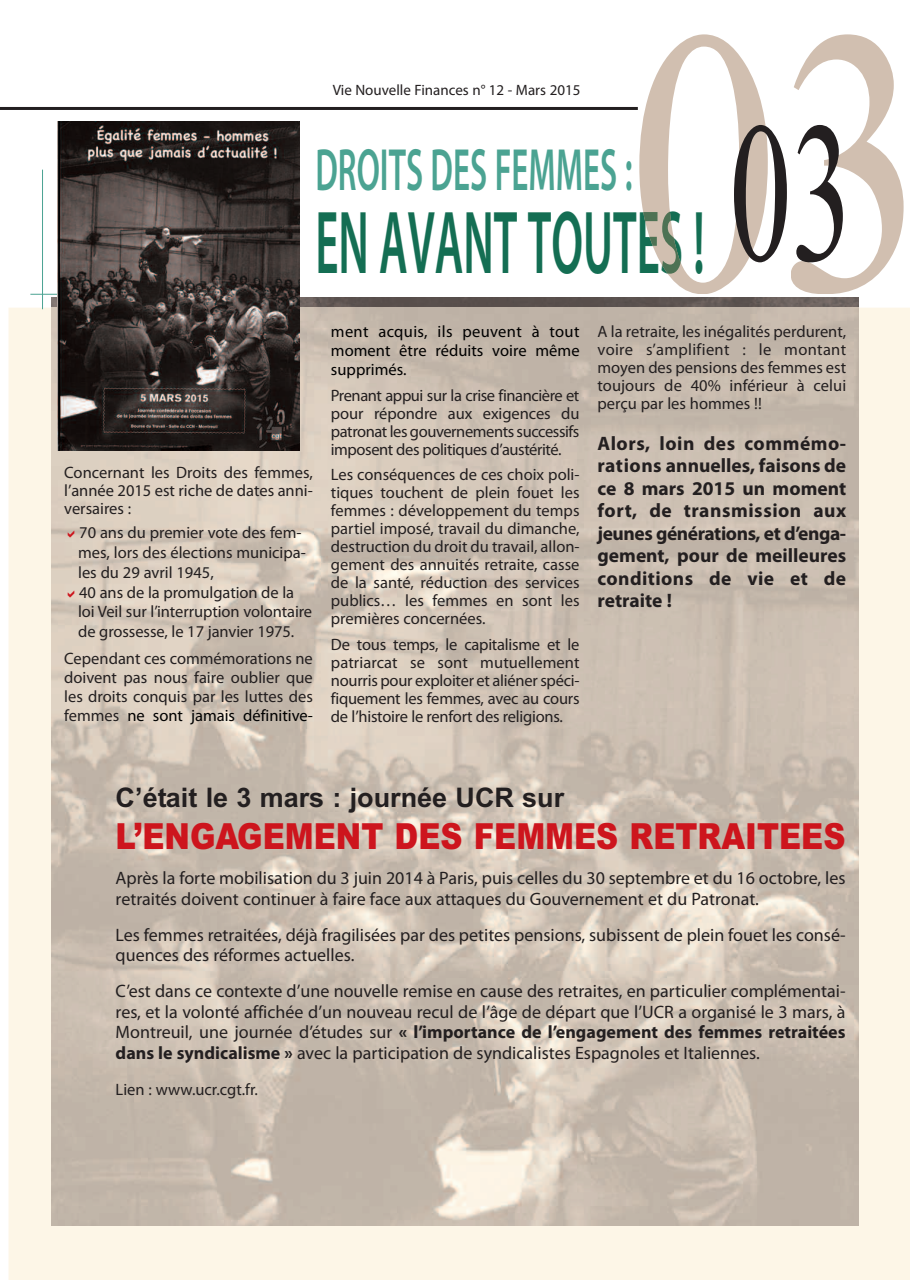
<style>
.page{position:relative;width:910px;height:1280px;background:#fff}
.page>*{position:absolute;margin:0;border:0;box-sizing:border-box;transform-origin:0 0}
.t1{font:199.8px "Times New Roman";color:#231f20;scale:.62 1}
.t2{font:600 90px "Myriad Pro";color:#146e53;scale:.5 1}
.t3{font:600 60px "Myriad Pro";color:#4ba392;scale:.55 1}
.t4{font:900 36px "Arial";color:#cd151d;scale:.85 1}
.t5{font:700 27px "Arial";color:#231f20}
.t6{font:700 19.5px/22.5px "Myriad Pro";color:#231f20;text-align:justify}
.t7{font:18px/20.7px "Myriad Pro";color:#231f20}
.t8{font:16.5px/18px "Myriad Pro";color:#231f20;text-align:justify}
.t9{font:16.5px/19px "Myriad Pro";letter-spacing:.005em;color:#000;text-align:justify}
.t10{font:15px "Myriad Pro";color:#231f20}
.s1{color:#000}
.s2{font-weight:700}
</style>
<div class="page">
<div style="left:9px;top:308px;width:901px;height:972px;background:#fdf6e7"></div>
<img style="left:52px;top:308px;width:807px;height:917px">
<hr style="left:0;top:107px;width:638px;height:3px;background:#231f20">
<hr style="left:30px;top:294px;width:151px;height:1px;background:#4ba392">
<hr style="left:42px;top:170px;width:1px;height:139px;background:#4ba392">
<svg style="left:639px;top:34px;width:129px;height:260px"></svg>
<svg style="left:639px;top:211px;width:63px;height:63px"></svg>
<svg style="left:791px;top:34px;width:113px;height:260px"></svg>
<img style="left:57px;top:122px;width:243px;height:329px">
<svg style="left:68px;top:531px;width:7px;height:7px"></svg>
<svg style="left:68px;top:590px;width:7px;height:7px"></svg>
<p class="t10" style="left:333px;top:85px;width:249px">Vie Nouvelle Finances n° 12 - Mars 2015</p>
<h3 class="t3" style="left:315px;top:148px;width:578px">DROITS DES FEMMES :</h3>
<h2 class="t2" style="left:315px;top:209px;width:780px">EN AVANT TOUTES !</h2>
<h1 class="t1" style="left:729px;top:74px;width:201px">03</h1>
<p class="t8" style="left:64px;top:465px;width:250px">Concernant les Droits des femmes, l’année 2015 est riche de dates anni&shy;versaires :</p>
<p class="t8" style="left:78px;top:524px;width:236px;line-height:19.8px;text-align:left">70 ans du premier vote des fem&shy;mes, lors des élections municipa&shy;les du 29 avril 1945,<br>40 ans de la promulgation de la loi Veil sur l’interruption volontaire de grossesse, le 17 janvier 1975.</p>
<p class="t8" style="left:64px;top:650px;width:250px;line-height:19px">Cependant ces commémorations ne doivent pas nous faire oublier que les droits conquis par les luttes des femmes <span class="s1">ne sont jamais définitive-</span></p>
<p class="t9" style="left:331px;top:323px;width:250px">ment acquis, ils peuvent à tout moment être réduits voire même supprimés.</p>
<p class="t8" style="left:331px;top:388px;width:250px">Prenant appui sur la crise financière et pour répondre aux exigences du patronat les gouvernements successifs imposent des politiques d’austérité.</p>
<p class="t8" style="left:331px;top:467px;width:250px">Les conséquences de ces choix poli&shy;tiques touchent de plein fouet les femmes : développement du temps partiel imposé, travail du dimanche, destruction du droit du travail, allon&shy;gement des annuités retraite, casse de la santé, réduction des services publics… les femmes en sont les premières concernées.</p>
<p class="t8" style="left:331px;top:637px;width:250px">De tous temps, le capitalisme et le patriarcat se sont mutuellement nourris pour exploiter et aliéner spéci&shy;fiquement les femmes, avec au cours de l’histoire le renfort des religions.</p>
<p class="t8" style="left:598px;top:324px;width:250px">A la retraite, les inégalités perdurent, voire s’amplifient : le montant moyen des pensions des femmes est toujours de 40% inférieur à celui perçu par les hommes !!</p>
<p class="t6" style="left:598px;top:433px;width:250px">Alors, loin des commémo&shy;rations annuelles, faisons de ce 8 mars 2015 un moment fort, de transmission aux jeunes générations, et d’enga&shy;gement, pour de meilleures conditions de vie et de retraite !</p>
<h3 class="t5" style="left:116px;top:781px;width:450px">C’était le 3 mars : journée UCR sur</h3>
<h3 class="t4" style="left:116px;top:815px;width:860px">L’ENGAGEMENT DES FEMMES RETRAITEES</h3>
<p class="t7" style="left:116px;top:869px;width:731px">Après la forte mobilisation du 3 juin 2014 à Paris, puis celles du 30 septembre et du 16 octobre, les retraités doivent continuer à faire face aux attaques du Gouvernement et du Patronat.</p>
<p class="t7" style="left:116px;top:926px;width:731px">Les femmes retraitées, déjà fragilisées par des petites pensions, subissent de plein fouet les consé&shy;quences des réformes actuelles.</p>
<p class="t7" style="left:116px;top:982px;width:731px;text-align:justify">C’est dans ce contexte d’une nouvelle remise en cause des retraites, en particulier complémentai&shy;res, et la volonté affichée d’un nouveau recul de l’âge de départ que l’UCr a organisé le 3 mars, à Montreuil, une journée d’études sur <span class="s2">« l’importance de l’engagement des femmes retraitées dans le syndicalisme »</span> avec la participation de syndicalistes Espagnoles et Italiennes.</p>
<p class="t8" style="left:116px;top:1082px;width:144px">Lien : www.ucr.cgt.fr.</p>
</div>
